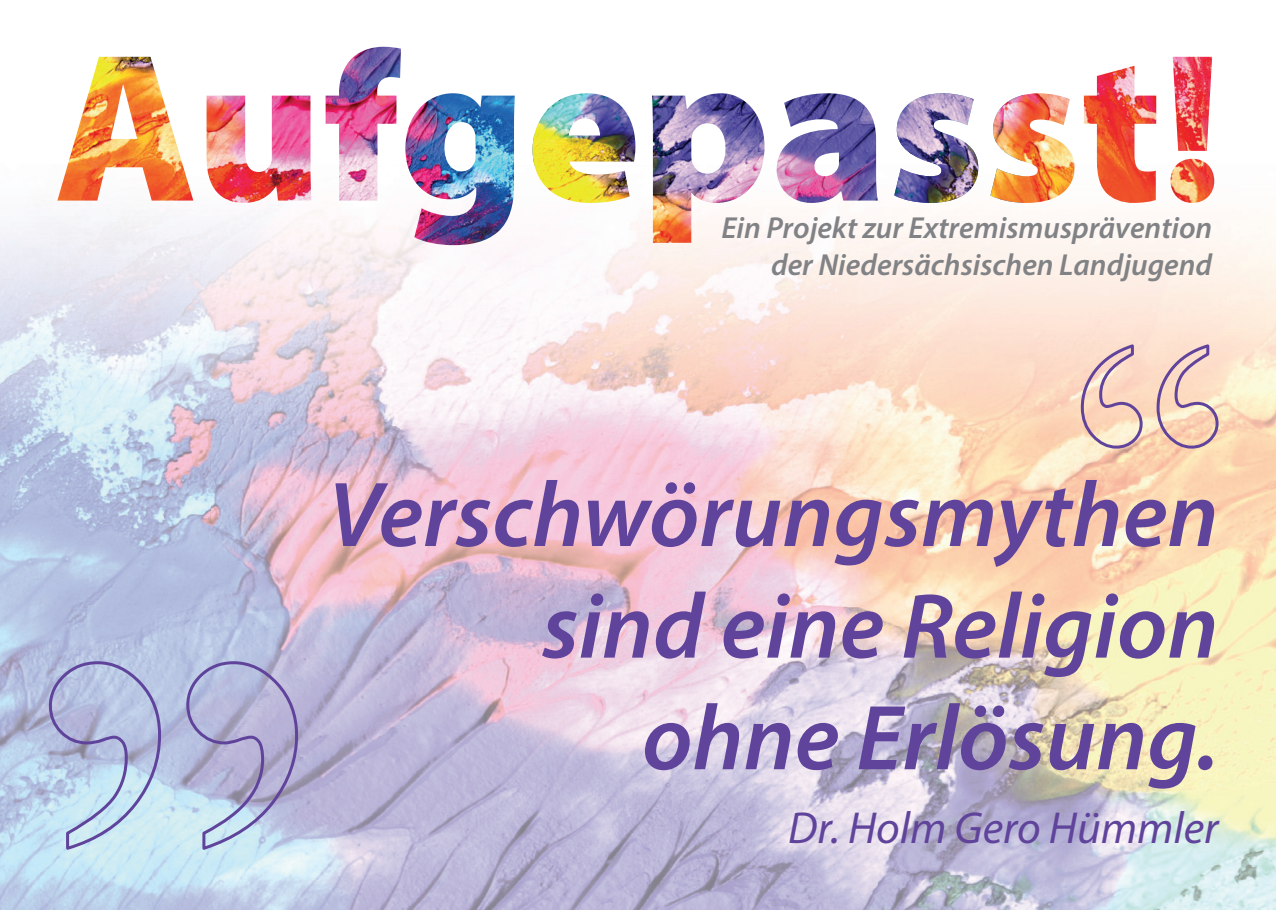
<style>
.page{position:relative;width:1276px;height:910px;background:#fff}
.page>*{position:absolute;margin:0;border:0;box-sizing:border-box;transform-origin:0 0}
.t1{font:italic 600 93px/111.6px "Myriad Pro";color:#60439b;text-align:right}
.t2{font:italic 45px "Myriad Pro";color:#60439b}
.t3{font:italic 600 30.6px/36.6px "Myriad Pro";color:#808285;text-align:right}
</style>
<div class="page">
<img style="left:0;top:178px;width:1276px;height:732px">
<img style="left:57px;top:47px;width:478px;height:198px">
<img style="left:532px;top:93px;width:491px;height:150px">
<img style="left:894px;top:57px;width:320px;height:146px">
<svg style="left:47px;top:660px;width:116px;height:192px;background:#b6c5e1"></svg>
<svg style="left:185px;top:660px;width:115px;height:192px;background:#b2b6d6"></svg>
<svg style="left:1155px;top:343px;width:65px;height:107px;background:#e7c7bb"></svg>
<svg style="left:1079px;top:342px;width:65px;height:108px;background:#e7c8be"></svg>
<p class="t3" style="left:721px;top:209px;width:492px">Ein Projekt zur Extremismusprävention der Niedersächsischen Landjugend</p>
<h1 class="t1" style="left:328px;top:457px;width:892px">Verschwörungsmythen sind eine Religion ohne Erlösung.</h1>
<h2 class="t2" style="left:788px;top:800px;width:432px">Dr. Holm Gero Hümmler</h2>
</div>
